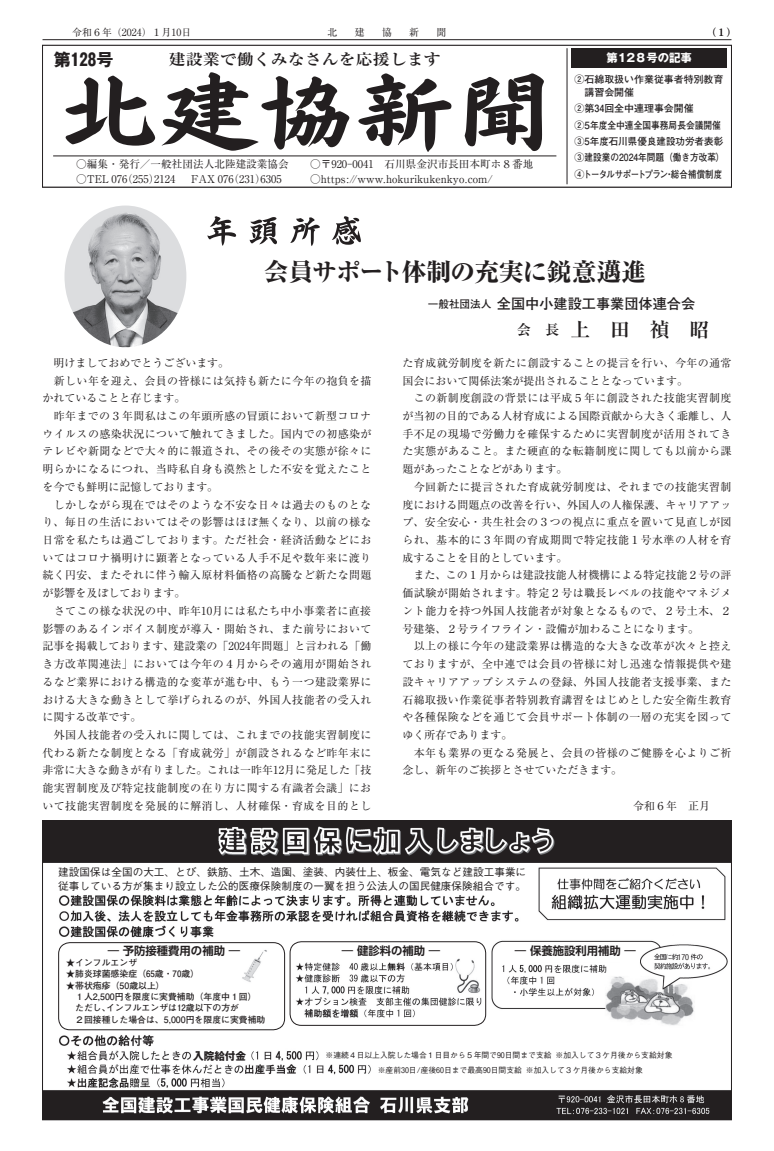
<style>
.page{position:relative;width:774px;height:1151px;background:#fff}
.page>*{position:absolute;margin:0;border:0;box-sizing:border-box;transform-origin:0 0}
.t1{font:800 24.8px "Ryumin Pro";letter-spacing:-.03em;color:#231f20}
.t2{font:700 19.8px "Ryumin Pro";color:#231f20}
.t3{font:700 17px "Gothic MB101 Pro";color:#231f20}
.t4{font:700 15.3px "Ryumin Pro";color:#231f20;scale:1.11 1}
.t5{font:700 14.2px "Futo Go B101 Pro";color:#231f20}
.t6{font:700 11.3px "UD Shin Go Pro De";color:#231f20}
.t7{font:700 11.3px "Gothic MB101 Pro";color:#fff}
.t8{font:11px/17.7px "Ryumin Pro";letter-spacing:.035em;color:#231f20;text-align:justify}
.t9{font:11px "Ryumin Pro";color:#231f20}
.t10{font:10.6px "Ryumin Pro";color:#231f20}
.t11{font:500 10.6px/14.2px "Gothic BBB Pro";color:#231f20}
.t12{font:700 10.6px "Gothic MB101 Pro";color:#231f20}
.t13{font:700 9.9px/14.9px "Futo Go B101 Pro";color:#231f20}
.t14{font:9.9px "Ryumin Pro";color:#231f20}
.t15{font:700 8.9px/11.3px "Futo Go B101 Pro";color:#231f20}
.t16{font:500 7.8px "Gothic BBB Pro";color:#231f20}
.s1{font-size:10.6px}
.s2{font-size:14.2px}
.s3{font-family:"Futo Go B101 Pro"}
</style>
<div class="page">
<hr style="left:43px;top:39px;width:688px;height:1px;background:#231f20">
<div style="left:42px;top:45px;width:690px;height:142px;border:1px solid #231f20"></div>
<svg style="left:66px;top:72px;width:478px;height:80px"></svg>
<hr style="left:567px;top:48px;width:1px;height:136px;background:#231f20">
<hr style="left:53px;top:156px;width:503px;height:1px;background:#231f20">
<div style="left:571px;top:48px;width:156px;height:20px;background:#231f20"></div>
<img style="left:64px;top:206px;width:122px;height:141px;border-radius:50%">
<svg style="left:207px;top:216px;width:154px;height:30px"></svg>
<img style="left:44px;top:822px;width:686px;height:296px">
<svg style="left:58px;top:941px;width:428px;height:89px"></svg>
<div style="left:342px;top:945px;width:104px;height:14px;background:#fff"></div>
<div style="left:515px;top:945px;width:125px;height:17px;background:#fff"></div>
<p class="t14" style="left:72px;top:24px;width:121px">令和６年（2024）１月10日</p>
<p class="t14" style="left:327px;top:24px;width:11px">北</p>
<p class="t14" style="left:355px;top:24px;width:11px">建</p>
<p class="t14" style="left:382px;top:24px;width:11px">協</p>
<p class="t14" style="left:409px;top:24px;width:11px">新</p>
<p class="t14" style="left:437px;top:24px;width:11px">聞</p>
<h3 class="t3" style="left:54px;top:45px;width:61px">第128号</h3>
<h3 class="t3" style="left:54px;top:45px;width:48px">1月号</h3>
<h3 class="t4" style="left:169px;top:47px;width:247px">建設業で働くみなさんを応援します</h3>
<p class="t7" style="left:607px;top:49px;width:87px">第12８号の記事</p>
<p class="t7" style="left:615px;top:49px;width:70px">今月号の記事</p>
<p class="t14" style="left:707px;top:24px;width:31px">（１）</p>
<p class="t10" style="left:76px;top:156px;width:214px">○編集・発行／一般社団法人北陸建設業協会</p>
<p class="t10" style="left:310px;top:156px;width:225px">○〒920-0041 石川県金沢市長田本町ホ８番地</p>
<p class="t10" style="left:76px;top:170px;width:207px">○TEL 076（255）2124　 FAX 076（231）6305</p>
<p class="t10" style="left:310px;top:170px;width:184px">○https ://www.hokurikukenkyo.com/</p>
<p class="t10" style="left:320px;top:170px;width:161px">頒価 １部360円／１年分4,320円</p>
<p class="t13" style="left:584px;top:71px;width:140px;line-height:13.5px;text-indent:-10px">②石綿取扱い作業従事者特別教育講習会開催</p>
<p class="t13" style="left:575px;top:99px;width:151px;line-height:16.3px">②第34回全中連理事会開催<br>②5年度全中連全国事務局長会議開催<br>③5年度石川県優良建設功労者表彰<br>③建設業の2024年問題（働き方改革）<br>④トータルサポートプラン・総合補償制度</p>
<p class="t13" style="left:575px;top:71px;width:121px">①ZEHに関する勉強会開催</p>
<p class="t13" style="left:575px;top:97px;width:150px;text-indent:10px">施行<br>②９月新設住宅着工戸数３カ月連</p>
<p class="t13" style="left:575px;top:123px;width:140px;text-indent:10px">続減少<br>③マンスリートピックス<br>④名城を訪ねて〈越前大野城〉<br>④建築物省エネ法講習会開催</p>
<h1 class="t1" style="left:264px;top:252px;width:384px">会員サポート体制の充実に鋭意邁進</h1>
<p class="t9" style="left:54px;top:354px;width:177px">明けましておめでとうございます。</p>
<p class="t8" style="left:54px;top:371px;width:319px">新しい年を迎え、会員の皆様には気持も新たに今年の抱負を描</p>
<p class="t9" style="left:43px;top:390px;width:144px">かれていることと存じます。</p>
<p class="t8" style="left:54px;top:406px;width:319px">昨年までの３年間私はこの年頭所感の冒頭において新型コロナ</p>
<p class="t8" style="left:43px;top:424px;width:330px">ウイルスの感染状況について触れてきました。国内での初感染が</p>
<p class="t8" style="left:43px;top:442px;width:330px">テレビや新聞などで大々的に報道され、その後その実態が徐々に</p>
<p class="t8" style="left:43px;top:459px;width:330px">明らかになるにつれ、当時私自身も漠然とした不安を覚えたこと</p>
<p class="t9" style="left:43px;top:478px;width:177px">を今でも鮮明に記憶しております。</p>
<p class="t8" style="left:54px;top:495px;width:319px">しかしながら現在ではそのような不安な日々は過去のものとな</p>
<p class="t8" style="left:43px;top:513px;width:330px">り、毎日の生活においてはその影響はほぼ無くなり、以前の様な</p>
<p class="t8" style="left:43px;top:530px;width:330px">日常を私たちは過ごしております。ただ社会・経済活動などにお</p>
<p class="t8" style="left:43px;top:548px;width:330px">いてはコロナ禍明けに顕著となっている人手不足や数年来に渡り</p>
<p class="t8" style="left:43px;top:566px;width:330px">続く円安、またそれに伴う輸入原材料価格の高騰など新たな問題</p>
<p class="t9" style="left:43px;top:584px;width:144px">が影響を及ぼしております。</p>
<p class="t8" style="left:54px;top:601px;width:319px">さてこの様な状況の中、昨年10月には私たち中小事業者に直接</p>
<p class="t8" style="left:43px;top:619px;width:330px">影響のあるインボイス制度が導入・開始され、また前号において</p>
<p class="t9" style="left:43px;top:638px;width:330px">記事を掲載しております、建設業の「2024年問題」と言われる「働</p>
<p class="t8" style="left:43px;top:654px;width:330px">き方改革関連法」においては今年の４月からその適用が開始され</p>
<p class="t8" style="left:43px;top:672px;width:330px">るなど業界における構造的な変革が進む中、もう一つ建設業界に</p>
<p class="t8" style="left:43px;top:690px;width:330px">おける大きな動きとして挙げられるのが、外国人技能者の受入れ</p>
<p class="t9" style="left:43px;top:708px;width:100px">に関する改革です。</p>
<p class="t8" style="left:54px;top:725px;width:319px">外国人技能者の受入れに関しては、これまでの技能実習制度に</p>
<p class="t8" style="left:43px;top:743px;width:330px">代わる新たな制度となる「育成就労」が創設されるなど昨年末に</p>
<p class="t9" style="left:43px;top:762px;width:330px">非常に大きな動きが有りました。これは一昨年12月に発足した「技</p>
<p class="t8" style="left:43px;top:778px;width:330px">能実習制度及び特定技能制度の在り方に関する有識者会議」にお</p>
<p class="t8" style="left:43px;top:796px;width:330px">いて技能実習制度を発展的に解消し、人材確保・育成を目的とし</p>
<p class="t5" style="left:428px;top:293px;width:269px"><span class="s1">一般社団法人</span> 全国中小建設工事業団体連合会</p>
<h2 class="t2" style="left:517px;top:314px;width:194px"><span class="s2">会長</span>上田禎昭</h2>
<p class="t8" style="left:403px;top:353px;width:330px">た育成就労制度を新たに創設することの提言を行い、今年の通常国会において関係法案が提出されることとなっています。</p>
<p class="t8" style="left:403px;top:389px;width:330px;text-indent:11px">この新制度創設の背景には平成５年に創設された技能実習制度が当初の目的である人材育成による国際貢献から大きく乖離し、人手不足の現場で労働力を確保するために実習制度が活用されてきた実態があること。また硬直的な転籍制度に関しても以前から課題があったことなどがあります。</p>
<p class="t8" style="left:403px;top:477px;width:330px;text-indent:11px">今回新たに提言された育成就労制度は、それまでの技能実習制度における問題点の改善を行い、外国人の人権保護、キャリアアップ、安全安心・共生社会の３つの視点に重点を置いて見直しが図られ、基本的に３年間の育成期間で特定技能１号水準の人材を育成することを目的としています。</p>
<p class="t8" style="left:403px;top:566px;width:330px;text-indent:11px">また、この１月からは建設技能人材機構による特定技能２号の評価試験が開始されます。特定２号は職長レベルの技能やマネジメント能力を持つ外国人技能者が対象となるもので、２号土木、２号建築、２号ライフライン・設備が加わることになります。</p>
<p class="t8" style="left:403px;top:637px;width:330px;text-indent:11px">以上の様に今年の建設業界は構造的な大きな改革が次々と控えておりますが、全中連では会員の皆様に対し迅速な情報提供や建設キャリアアップシステムの登録、外国人技能者支援事業、また石綿取扱い作業従事者特別教育講習をはじめとした安全衛生教育や各種保険などを通じて会員サポート体制の一層の充実を図ってゆく所存であります。</p>
<p class="t8" style="left:403px;top:743px;width:330px;text-indent:11px">本年も業界の更なる発展と、会員の皆様のご健勝を心よりご祈念し、新年のご挨拶とさせていただきます。</p>
<p class="t8" style="left:633px;top:796px;width:78px">令和６年 正月</p>
<p class="t11" style="left:58px;top:863px;width:469px">建設国保は全国の大工、とび、鉄筋、土木、造園、塗装、内装仕上、板金、電気など建設工事業に従事している方が集まり設立した公的医療保険制度の一翼を担う公法人の国民健康保険組合です。</p>
<p class="t6" style="left:108px;top:942px;width:134px"><span class="s3">―</span> 予防接種費用の補助 <span class="s3">―</span></p>
<p class="t6" style="left:342px;top:942px;width:100px"><span class="s3">―</span> 健診料の補助 <span class="s3">―</span></p>
<p class="t6" style="left:515px;top:942px;width:122px"><span class="s3">―</span> 保養施設利用補助 <span class="s3">―</span></p>
<p class="t15" style="left:66px;top:956px;width:72px">★インフルエンザ</p>
<p class="t15" style="left:66px;top:967px;width:134px">★肺炎球菌感染症（65歳・70歳）</p>
<p class="t15" style="left:75px;top:979px;width:192px;text-indent:-9px">★帯状疱疹（50歳以上）<br>１人2,500円を限度に実費補助（年度中１回）ただし、インフルエンザは12歳以下の方が<br>２回接種した場合は、5,000円を限度に実費補助</p>
<p class="t12" style="left:193px;top:1047px;width:55px">入院給付金</p>
<p class="t16" style="left:325px;top:1049px;width:348px">※連続４日以上入院した場合１日目から５年間で90日間まで支給 ※加入して３ケ月後から支給対象</p>
<p class="t16" style="left:677px;top:950px;width:13px">170</p>
<p class="t16" style="left:378px;top:1064px;width:267px">※産前30日/産後60日まで最高90日間支給 ※加入して３ケ月後から支給対象</p>
</div>
